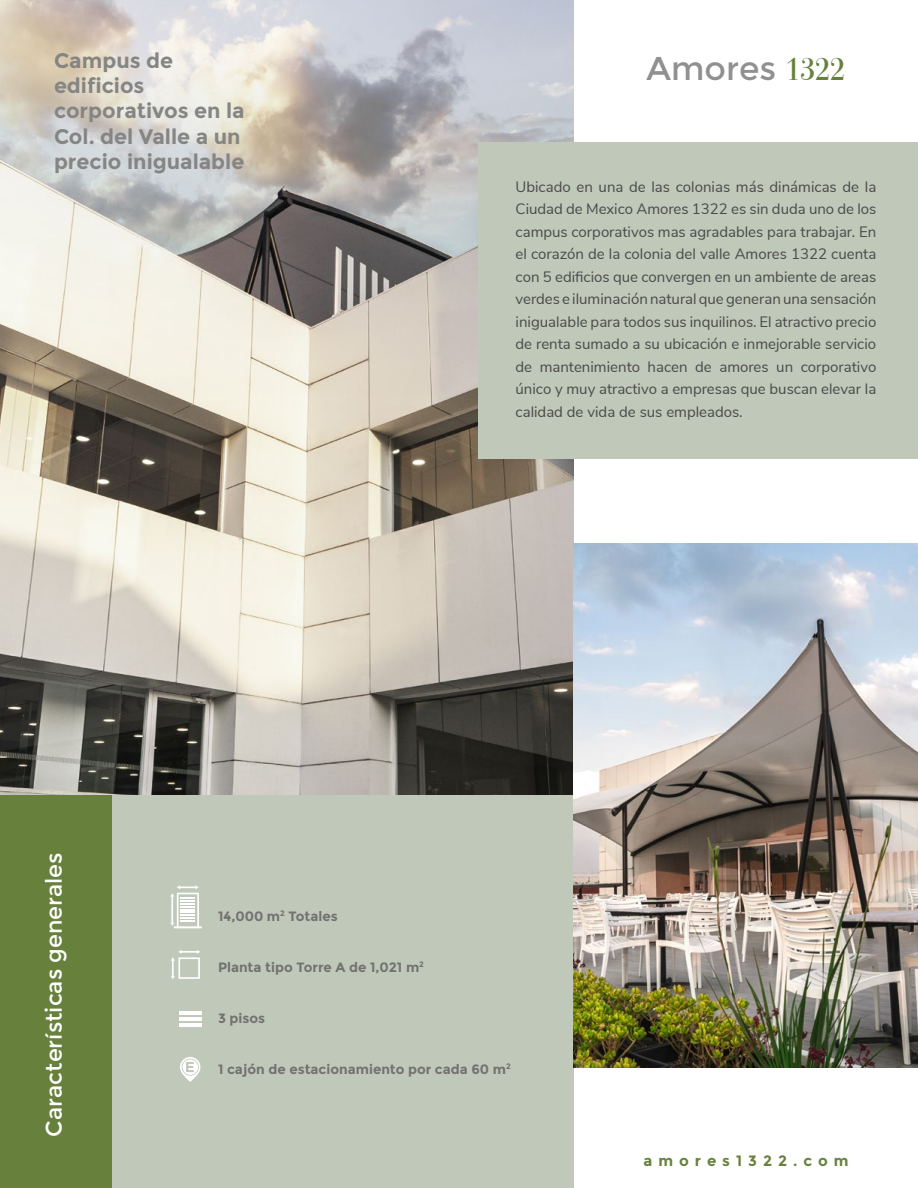
<style>
.page{position:relative;width:918px;height:1188px;background:#fff}
.page>*{position:absolute;margin:0;border:0;box-sizing:border-box;transform-origin:0 0}
.t1{font:33px "Montserrat";color:#909090}
.t2{font:22.5px "Montserrat";color:#fff}
.t3{font:700 21px/25.2px "Montserrat";color:#858584}
.t4{font:15px/22.5px "Nunito Sans";color:#4a4a49;text-align:justify}
.t5{font:700 15px "Montserrat";letter-spacing:.4em;color:#67813c}
.t6{font:700 13.5px "Montserrat";color:#727271}
.s1{font-family:"Vogue";color:#67813c}
</style>
<div class="page">
<img style="left:0;top:0;width:574px;height:795px">
<div style="left:478px;top:143px;width:440px;height:316px;background:#bfc8b9"></div>
<div style="left:112px;top:795px;width:461px;height:393px;background:#bfc8b9"></div>
<div style="left:0;top:795px;width:112px;height:393px;background:#67813c"></div>
<img style="left:573px;top:544px;width:345px;height:523px">
<svg style="left:170px;top:885px;width:32px;height:43px"></svg>
<svg style="left:171px;top:950px;width:29px;height:29px"></svg>
<hr style="left:179px;top:1023px;width:22px;height:4px;background:#fff">
<hr style="left:179px;top:1017px;width:22px;height:4px;background:#fff">
<hr style="left:179px;top:1011px;width:22px;height:4px;background:#fff">
<svg style="left:180px;top:1057px;width:20px;height:25px"></svg>
<h3 class="t3" style="left:54px;top:48px;width:192px">Campus de edificios corporativos en la<br>Col. del Valle a un precio inigualable</h3>
<h1 class="t1" style="left:647px;top:49px;width:200px">Amores <span class="s1">1322</span></h1>
<p class="t4" style="left:516px;top:174px;width:362px">Ubicado en una de las colonias más dinámicas de la Ciudad de Mexico Amores 1322 es sin duda uno de los campus corporativos mas agradables para trabajar. En el corazón de la colonia del valle Amores 1322 cuenta con 5 edificios que convergen en un ambiente de areas verdes e iluminación natural que generan una sensación inigualable para todos sus inquilinos. El atractivo precio de renta sumado a su ubicación e inmejorable servicio de mantenimiento hacen de amores un corporativo único y muy atractivo a empresas que buscan elevar la calidad de vida de sus empleados.</p>
<h2 class="t2" style="left:41px;top:1137px;width:286px;rotate:-90deg">Características generales</h2>
<p class="t6" style="left:218px;top:908px;width:121px">14,000 m<sup>2</sup> Totales</p>
<p class="t6" style="left:218px;top:959px;width:207px">Planta tipo Torre A de 1,021 m<sup>2</sup></p>
<p class="t6" style="left:218px;top:1010px;width:49px">3 pisos</p>
<p class="t6" style="left:218px;top:1061px;width:294px">1 cajón de estacionamiento por cada 60 m<sup>2</sup></p>
<p class="t5" style="left:643px;top:1152px;width:207px">amores1322.com</p>
</div>
